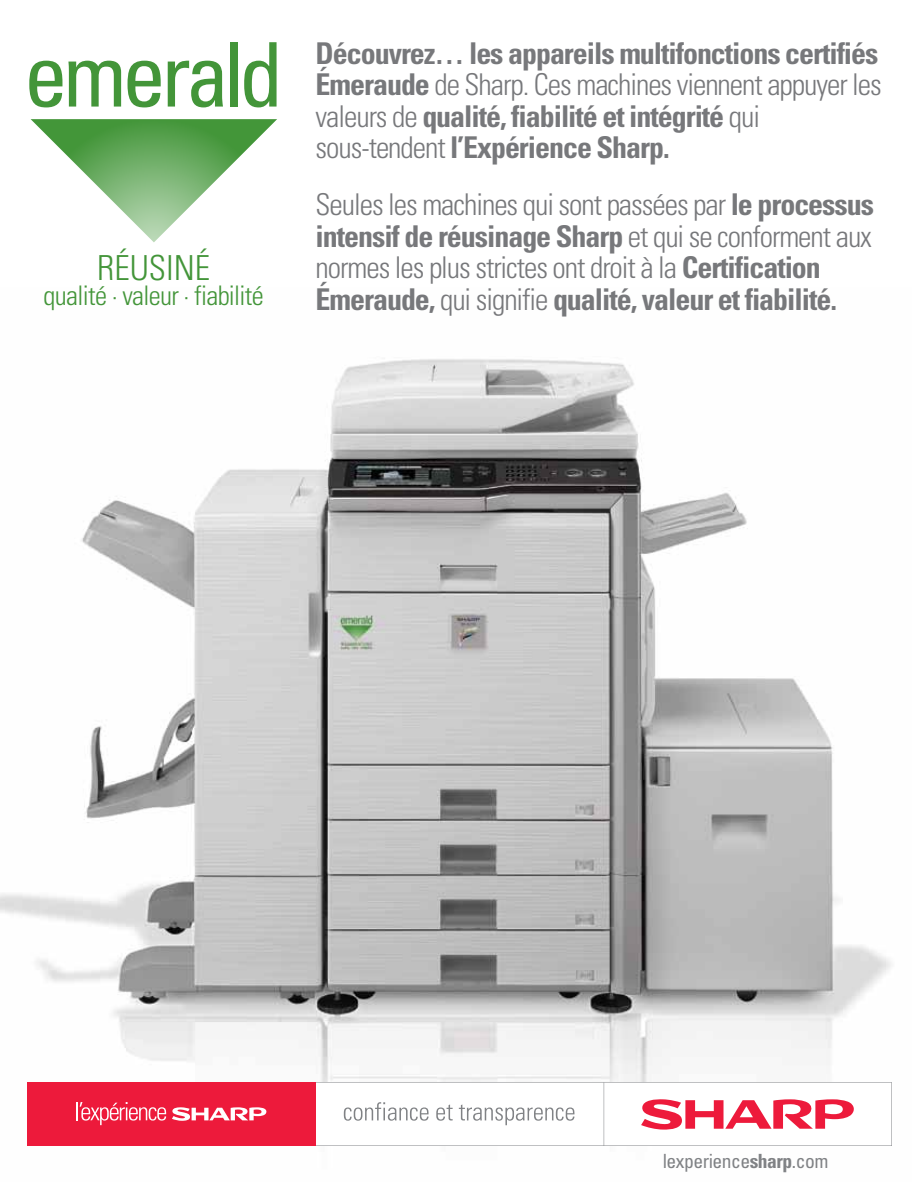
<style>
.page{position:relative;width:918px;height:1188px;background:#fff}
.page>*{position:absolute;margin:0;border:0;box-sizing:border-box;transform-origin:0 0}
.t1{font:300 condensed 34.5px "Univers";color:#439539}
.t2{font:300 condensed 30px/31.5px "Univers";letter-spacing:-.035em;color:#77787b}
.t3{font:700 condensed 30px/31.5px "Univers";letter-spacing:-.035em;color:#77787b}
.t4{font:300 condensed 27px "Univers";letter-spacing:-.025em;color:#439539}
.t5{font:condensed 19.65px "Univers";letter-spacing:-.025em;color:#808285}
.s1{font-weight:300}
.s2{font-weight:700}
</style>
<div class="page">
<img style="left:0;top:359px;width:891px;height:723px">
<svg style="left:29px;top:61px;width:33px;height:46px"></svg>
<svg style="left:68px;top:61px;width:53px;height:46px"></svg>
<svg style="left:128px;top:61px;width:33px;height:46px"></svg>
<svg style="left:168px;top:61px;width:55px;height:46px"></svg>
<div style="left:231px;top:42px;width:7px;height:65px;background:#439539"></div>
<svg style="left:244px;top:42px;width:33px;height:65px"></svg>
<svg style="left:31px;top:119px;width:246px;height:123px"></svg>
<div style="left:27px;top:1082px;width:289px;height:64px;background:#ed1a3b"></div>
<svg style="left:316px;top:1082px;width:576px;height:64px"></svg>
<svg style="left:76px;top:1102px;width:90px;height:23px"></svg>
<svg style="left:172px;top:1107px;width:95px;height:14px"></svg>
<p class="t1" style="left:97px;top:247px;width:115px">RÉUSINÉ</p>
<p class="t4" style="left:44px;top:280px;width:222px">qualité · valeur · fiabilité</p>
<p class="t3" style="left:316px;top:37px;width:568px">Découvrez… les appareils multifonctions certifiés Émeraude <span class="s1">de Sharp. Ces machines viennent appuyer les valeurs de</span> qualité, fiabilité et intégrité <span class="s1">qui sous-tendent</span> l’Expérience Sharp.</p>
<p class="t2" style="left:316px;top:189px;width:560px">Seules les machines qui sont passées par <span class="s2">le processus intensif de réusinage Sharp</span> et qui se conforment aux normes les plus strictes ont droit à la <span class="s2">Certification Émeraude,</span> qui signifie <span class="s2">qualité, valeur et fiabilité.</span></p>
<p class="t5" style="left:663px;top:1149px;width:167px">lexperience<span class="s2">sharp</span>.com</p>
</div>
